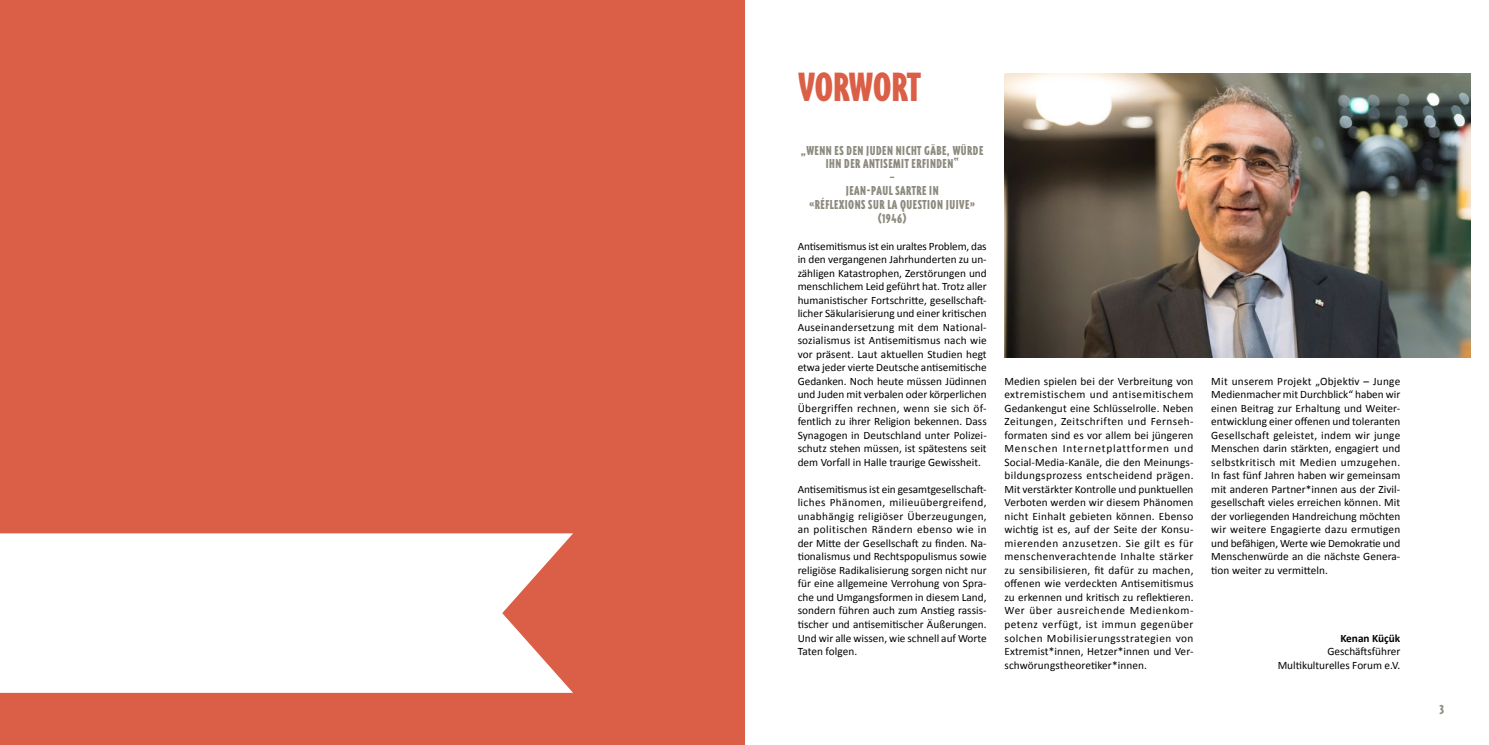
<style>
.page{position:relative;width:1489px;height:745px;background:#fff}
.page>*{position:absolute;margin:0;border:0;box-sizing:border-box;transform-origin:0 0}
.t1{font:900 condensed 47.25px "Triplex";letter-spacing:-.005em;color:#db5e46}
.t2{font:900 condensed 15px/13.5px "Triplex";letter-spacing:.035em;color:#8d8b7f;text-align:center}
.t3{font:11.25px/13.5px "Calibri";color:#000;text-align:justify}
.t4{font:700 11.25px "Calibri";color:#000}
</style>
<div class="page">
<div style="left:0;top:0;width:744px;height:744px;background:#db5e46"></div>
<div style="left:0;top:533px;width:573px;height:159px;background:#fff"></div>
<img style="left:1004px;top:74px;width:466px;height:283px">
<h1 class="t1" style="left:798px;top:64px;width:124px">VORWORT</h1>
<h2 class="t2" style="left:801px;top:144px;width:184px">„WENN ES DEN JUDEN NICHT GÄBE, WÜRDE<br>IHN DER ANTISEMIT ERFINDEN“<br>–<br>JEAN-PAUL SARTRE IN<br>«RÉFLEXIONS SUR LA QUESTION JUIVE» (1946)</h2>
<p class="t3" style="left:797px;top:239px;width:191px">Antisemitismus ist ein uraltes Problem, das in den vergangenen Jahrhunderten zu un&shy;zähligen Katastrophen, Zerstörungen und menschlichem Leid geführt hat. Trotz aller humanistischer Fortschritte, gesellschaft&shy;licher Säkularisierung und einer kritischen Auseinandersetzung mit dem National&shy;sozialismus ist Antisemitismus nach wie vor präsent. Laut aktuellen Studien hegt etwa jeder vierte Deutsche antisemitische Gedanken. Noch heute müssen Jüdinnen und Juden mit verbalen oder körperlichen Übergriffen rechnen, wenn sie sich öf&shy;fentlich zu ihrer Religion bekennen. Dass Synagogen in Deutschland unter Polizei&shy;schutz stehen müssen, ist spätestens seit dem Vorfall in Halle traurige Gewissheit.</p>
<p class="t3" style="left:797px;top:482px;width:190px">Antisemitismus ist ein gesamtgesellschaft&shy;liches Phänomen, milieuübergreifend, unabhängig religiöser Überzeugungen, an politischen Rändern ebenso wie in der Mitte der Gesellschaft zu finden. Na&shy;tionalismus und Rechtspopulismus sowie religiöse Radikalisierung sorgen nicht nur für eine allgemeine Verrohung von Spra&shy;che und Umgangsformen in diesem Land, sondern führen auch zum Anstieg rassis&shy;tischer und antisemitischer Äußerungen.<br>Und wir alle wissen, wie schnell auf Worte Taten folgen.</p>
<p class="t3" style="left:1004px;top:374px;width:190px">Medien spielen bei der Verbreitung von extremistischem und antisemitischem Gedankengut eine Schlüsselrolle. Neben Zeitungen, Zeitschriften und Fernseh&shy;formaten sind es vor allem bei jüngeren Menschen Internetplattformen und Social-Media-Kanäle, die den Meinungs&shy;bildungsprozess entscheidend prägen.<br>Mit verstärkter Kontrolle und punktuellen Verboten werden wir diesem Phänomen nicht Einhalt gebieten können. Ebenso wichtig ist es, auf der Seite der Konsu&shy;mierenden anzusetzen. Sie gilt es für menschenverachtende Inhalte stärker zu sensibilisieren, fit dafür zu machen, offenen wie verdeckten Antisemitismus zu erkennen und kritisch zu reflektieren.<br>Wer über ausreichende Medienkom&shy;petenz verfügt, ist immun gegenüber solchen Mobilisierungsstrategien von Extremist*innen, Hetzer*innen und Ver&shy;schwörungstheoretiker*innen.</p>
<p class="t3" style="left:1211px;top:374px;width:190px">Mit unserem Projekt „Objektiv – Junge Medienmacher mit Durchblick“ haben wir einen Beitrag zur Erhaltung und Weiter&shy;entwicklung einer offenen und toleranten Gesellschaft geleistet, indem wir junge Menschen darin stärkten, engagiert und selbstkritisch mit Medien umzugehen.<br>In fast fünf Jahren haben wir gemeinsam mit anderen Partner*innen aus der Zivil&shy;gesellschaft vieles erreichen können. Mit der vorliegenden Handreichung möchten wir weitere Engagierte dazu ermutigen und befähigen, Werte wie Demokratie und Menschenwürde an die nächste Genera&shy;tion weiter zu vermitteln.</p>
<p class="t4" style="left:1340px;top:630px;width:61px">Kenan Küçük</p>
<p class="t3" style="left:1277px;top:644px;width:124px;text-align:right">Geschäftsführer<br>Multikulturelles Forum e.V.</p>
<h2 class="t2" style="left:1439px;top:703px;width:6px">3</h2>
</div>
